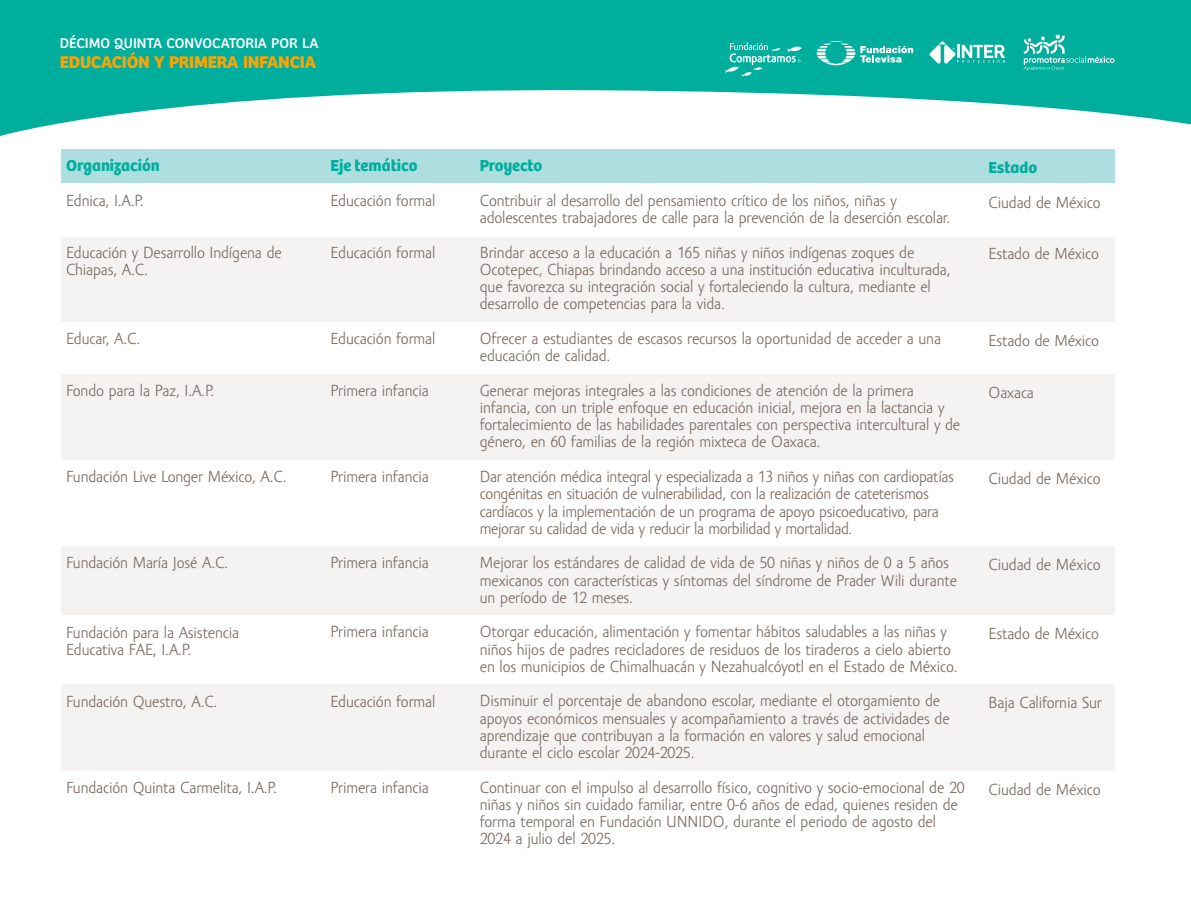
<style>
.page{position:relative;width:1191px;height:915px;background:#fff}
.page>*{position:absolute;margin:0;border:0;box-sizing:border-box;transform-origin:0 0}
.t1{font:700 17.55px "Bree";letter-spacing:-.015em;color:#ffa300}
.t2{font:16.5px/17.2px "Amor Sans Pro";letter-spacing:-.01em;color:#7d6e66}
.t3{font:700 16.5px "Bree";color:#00ae9d}
.t4{font:14.55px "Bree";letter-spacing:-.005em;color:#fff}
</style>
<div class="page">
<div style="left:62px;top:149px;width:1053px;height:34px;background:#afdee1"></div>
<div style="left:62px;top:237px;width:1053px;height:85px;background:#f5f3f2"></div>
<div style="left:62px;top:546px;width:1053px;height:68px;background:#f5f3f2"></div>
<div style="left:62px;top:374px;width:1053px;height:85px;background:#f5f3f2"></div>
<div style="left:62px;top:684px;width:1053px;height:86px;background:#f5f3f2"></div>
<svg style="left:0;top:0;width:1191px;height:136px;fill:#00ae9d"></svg>
<svg style="left:724px;top:42px;width:78px;height:35px;background:#29bbac"></svg>
<svg style="left:817px;top:41px;width:96px;height:24px;background:#41c2b5"></svg>
<svg style="left:929px;top:41px;width:76px;height:23px"></svg>
<svg style="left:1023px;top:35px;width:91px;height:36px;background:#27baac"></svg>
<p class="t4" style="left:60px;top:32px;width:260px">DÉCIMO QUINTA CONVOCATORIA POR LA</p>
<p class="t1" style="left:60px;top:49px;width:258px">EDUCACIÓN Y PRIMERA INFANCIA</p>
<p class="t3" style="left:66px;top:153px;width:95px">Organización</p>
<p class="t2" style="left:66px;top:192px;width:79px">Ednica, I.A.P.</p>
<p class="t2" style="left:66px;top:244px;width:217px">Educación y Desarrollo Indígena de<br>Chiapas, A.C.</p>
<p class="t2" style="left:66px;top:330px;width:76px">Educar, A.C.</p>
<p class="t2" style="left:66px;top:382px;width:150px">Fondo para la Paz, I.A.P.</p>
<p class="t2" style="left:66px;top:468px;width:222px">Fundación Live Longer México, A.C.</p>
<p class="t2" style="left:66px;top:554px;width:164px">Fundación María José A.C.</p>
<p class="t2" style="left:66px;top:623px;width:175px">Fundación para la Asistencia<br>Educativa FAE, I.A.P.</p>
<p class="t2" style="left:66px;top:692px;width:153px">Fundación Questro, A.C.</p>
<p class="t2" style="left:66px;top:779px;width:212px">Fundación Quinta Carmelita, I.A.P.</p>
<p class="t3" style="left:330px;top:153px;width:89px">Eje temático</p>
<p class="t2" style="left:330px;top:192px;width:106px">Educación formal</p>
<p class="t2" style="left:330px;top:244px;width:106px">Educación formal</p>
<p class="t2" style="left:330px;top:330px;width:106px">Educación formal</p>
<p class="t2" style="left:330px;top:382px;width:100px">Primera infancia</p>
<p class="t2" style="left:330px;top:468px;width:100px">Primera infancia</p>
<p class="t2" style="left:330px;top:554px;width:100px">Primera infancia</p>
<p class="t2" style="left:330px;top:623px;width:100px">Primera infancia</p>
<p class="t2" style="left:330px;top:692px;width:106px">Educación formal</p>
<p class="t2" style="left:330px;top:779px;width:100px">Primera infancia</p>
<p class="t3" style="left:480px;top:153px;width:64px">Proyecto</p>
<p class="t2" style="left:480px;top:192px;width:472px">Contribuir al desarrollo del pensamiento crítico de los niños, niñas y adolescentes trabajadores de calle para la prevención de la deserción escolar.</p>
<p class="t2" style="left:480px;top:244px;width:472px">Brindar acceso a la educación a 165 niñas y niños indígenas zoques de Ocotepec, Chiapas brindando acceso a una institución educativa inculturada, que favorezca su integración social y fortaleciendo la cultura, mediante el desarrollo de competencias para la vida.</p>
<p class="t2" style="left:480px;top:330px;width:463px">Ofrecer a estudiantes de escasos recursos la oportunidad de acceder a una educación de calidad.</p>
<p class="t2" style="left:480px;top:382px;width:482px">Generar mejoras integrales a las condiciones de atención de la primera infancia, con un triple enfoque en educación inicial, mejora en la lactancia y fortalecimiento de las habilidades parentales con perspectiva intercultural y de género, en 60 familias de la región mixteca de Oaxaca.</p>
<p class="t2" style="left:480px;top:468px;width:476px">Dar atención médica integral y especializada a 13 niños y niñas con cardiopatías congénitas en situación de vulnerabilidad, con la realización de cateterismos cardíacos y la implementación de un programa de apoyo psicoeducativo, para mejorar su calidad de vida y reducir la morbilidad y mortalidad.</p>
<p class="t2" style="left:480px;top:554px;width:479px">Mejorar los estándares de calidad de vida de 50 niñas y niños de 0 a 5 años mexicanos con características y síntomas del síndrome de Prader Wili durante un período de 12 meses.</p>
<p class="t2" style="left:480px;top:623px;width:479px">Otorgar educación, alimentación y fomentar hábitos saludables a las niñas y niños hijos de padres recicladores de residuos de los tiraderos a cielo abierto en los municipios de Chimalhuacán y Nezahualcóyotl en el Estado de México.</p>
<p class="t2" style="left:480px;top:692px;width:471px">Disminuir el porcentaje de abandono escolar, mediante el otorgamiento de apoyos económicos mensuales y acompañamiento a través de actividades de aprendizaje que contribuyan a la formación en valores y salud emocional durante el ciclo escolar 2024-2025.</p>
<p class="t2" style="left:480px;top:778px;width:486px">Continuar con el impulso al desarrollo físico, cognitivo y socio-emocional de 20 niñas y niños sin cuidado familiar, entre 0-6 años de edad, quienes residen de forma temporal en Fundación UNNIDO, durante el periodo de agosto del 2024 a julio del 2025.</p>
<p class="t3" style="left:988px;top:154px;width:50px">Estado</p>
<p class="t2" style="left:988px;top:194px;width:113px">Ciudad de México</p>
<p class="t2" style="left:988px;top:246px;width:112px">Estado de México</p>
<p class="t2" style="left:988px;top:332px;width:112px">Estado de México</p>
<p class="t2" style="left:988px;top:384px;width:47px">Oaxaca</p>
<p class="t2" style="left:988px;top:470px;width:113px">Ciudad de México</p>
<p class="t2" style="left:988px;top:556px;width:113px">Ciudad de México</p>
<p class="t2" style="left:988px;top:625px;width:112px">Estado de México</p>
<p class="t2" style="left:988px;top:694px;width:115px">Baja California Sur</p>
<p class="t2" style="left:988px;top:780px;width:113px">Ciudad de México</p>
</div>
